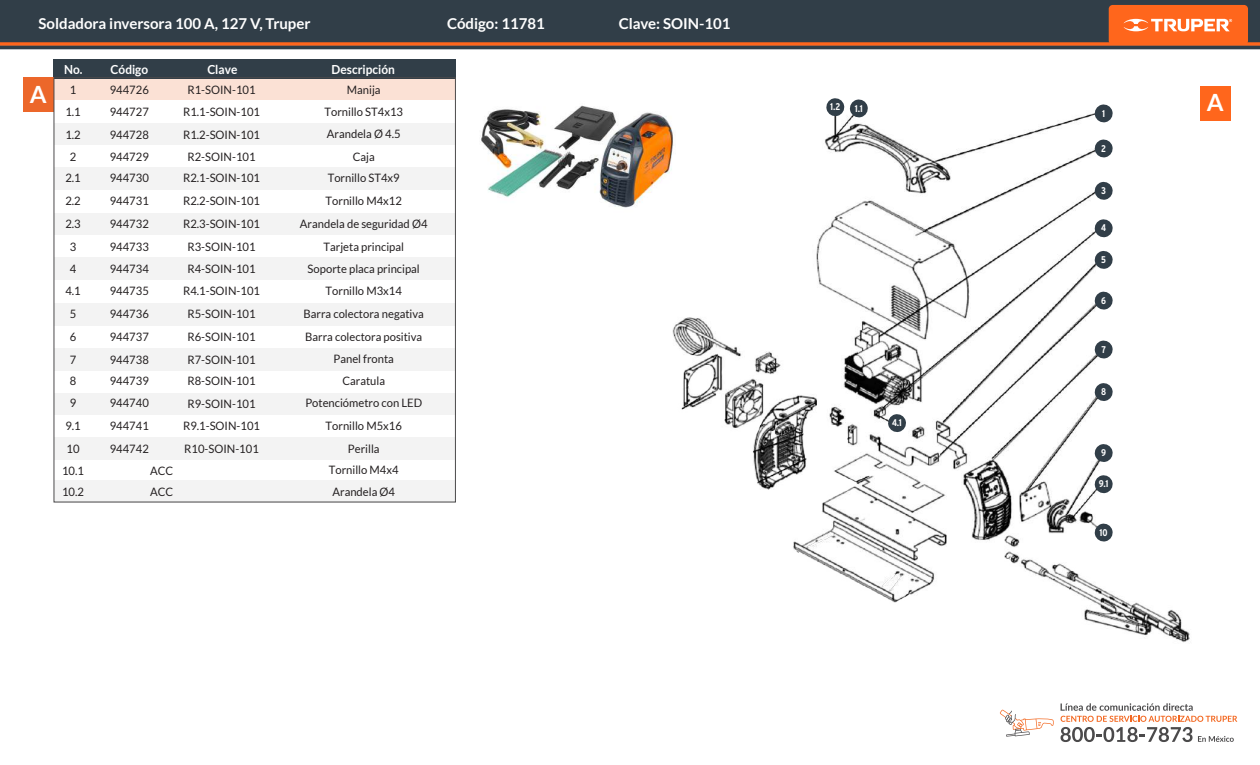
<style>
.page{position:relative;width:1260px;height:765px;background:#fff}
.page>*{position:absolute;margin:0;border:0;box-sizing:border-box;transform-origin:0 0}
.t1{font:700 23.75px "Lato";color:#fff}
.t2{font:700 15px "Lato";color:#fff}
.t3{font:700 12.5px "Lato";color:#fff;scale:.95 1}
.t4{font:11.62px/23px "Lato";color:#231f20;text-align:center}
.t5{font:700 9.75px "Interstate Condensed";color:#fff}
</style>
<div class="page">
<div style="left:54px;top:393px;width:401px;height:22px;background:#f3f3f3"></div>
<div style="left:54px;top:78px;width:401px;height:23px;background:#fbe1d5"></div>
<div style="left:54px;top:123px;width:401px;height:23px;background:#f3f3f3"></div>
<div style="left:54px;top:145px;width:401px;height:23px;background:#fff"></div>
<div style="left:54px;top:168px;width:401px;height:22px;background:#f3f3f3"></div>
<div style="left:54px;top:213px;width:402px;height:22px;background:#f3f3f3"></div>
<div style="left:54px;top:258px;width:402px;height:22px;background:#f3f3f3"></div>
<div style="left:54px;top:303px;width:402px;height:22px;background:#f3f3f3"></div>
<div style="left:54px;top:348px;width:402px;height:23px;background:#f3f3f3"></div>
<div style="left:54px;top:437px;width:401px;height:22px;background:#f3f3f3"></div>
<div style="left:54px;top:59px;width:402px;height:20px;background:#313e48"></div>
<svg style="left:1061px;top:703px;width:176px;height:39px"></svg>
<svg style="left:1000px;top:710px;width:54px;height:27px"></svg>
<div style="left:1200px;top:86px;width:30px;height:35px;background:#ff661c"></div>
<div style="left:23px;top:77px;width:31px;height:35px;background:#ec672a"></div>
<div style="left:54px;top:481px;width:401px;height:22px;background:#f3f3f3"></div>
<div style="left:0;top:0;width:1260px;height:43px;background:#313e48"></div>
<div style="left:1109px;top:5px;width:139px;height:40px;background:#ff661c;border-radius:4px"></div>
<svg style="left:0;top:42px;width:1260px;height:4px;background:#e16124"></svg>
<svg style="left:1124px;top:19px;width:108px;height:12px"></svg>
<hr style="left:0;top:46px;width:1260px;height:3px;background:#313e48">
<img style="left:672px;top:113px;width:518px;height:530px">
<svg style="left:1094px;top:104px;width:20px;height:19px"></svg>
<svg style="left:825px;top:98px;width:44px;height:20px"></svg>
<svg style="left:1094px;top:139px;width:20px;height:19px"></svg>
<svg style="left:1094px;top:181px;width:20px;height:20px"></svg>
<svg style="left:1094px;top:218px;width:20px;height:20px"></svg>
<svg style="left:887px;top:413px;width:20px;height:20px"></svg>
<svg style="left:1094px;top:250px;width:20px;height:20px"></svg>
<svg style="left:1094px;top:291px;width:20px;height:19px"></svg>
<svg style="left:1094px;top:340px;width:20px;height:19px"></svg>
<svg style="left:1094px;top:382px;width:20px;height:20px"></svg>
<svg style="left:1094px;top:474px;width:20px;height:20px"></svg>
<svg style="left:1094px;top:523px;width:20px;height:19px"></svg>
<svg style="left:1094px;top:443px;width:20px;height:20px"></svg>
<img style="left:481px;top:105px;width:194px;height:149px">
<p class="t2" style="left:39px;top:15px;width:274px">Soldadora inversora 100 A, 127 V, Truper</p>
<p class="t2" style="left:447px;top:15px;width:99px">Código: 11781</p>
<p class="t2" style="left:619px;top:15px;width:113px">Clave: SOIN-101</p>
<p class="t3" style="left:64px;top:63px;width:90px">No. Código</p>
<p class="t3" style="left:207px;top:63px;width:33px">Clave</p>
<p class="t3" style="left:332px;top:63px;width:68px">Descripción</p>
<p class="t4" style="left:324px;top:79px;width:80px;line-height:22.1px">Manija<br>Tornillo ST4x13<br>Arandela Ø 4.5</p>
<p class="t4" style="left:326px;top:167px;width:78px;line-height:22.5px;text-align:left">Tornillo ST4x9<br>Tornillo M4x12</p>
<p class="t4" style="left:300px;top:213px;width:129px">Arandela de seguridad Ø4<br>Tarjeta principal</p>
<p class="t4" style="left:308px;top:258px;width:114px;line-height:21.8px">Soporte placa principal<br>Tornillo M3x14</p>
<p class="t4" style="left:304px;top:303px;width:122px;line-height:22.5px">Barra colectora negativa<br>Barra colectora positiva<br>Panel fronta</p>
<p class="t4" style="left:70px;top:78px;width:8px">1</p>
<p class="t4" style="left:110px;top:78px;width:41px">944726</p>
<p class="t4" style="left:183px;top:78px;width:78px;line-height:22.2px">R1-SOIN-101<br>R1.1-SOIN-101</p>
<h1 class="t1" style="left:30px;top:81px;width:18px">A</h1>
<h1 class="t1" style="left:1207px;top:89px;width:18px">A</h1>
<p class="t5" style="left:830px;top:102px;width:12px">1.2</p>
<p class="t5" style="left:855px;top:103px;width:10px">1.1</p>
<p class="t4" style="left:65px;top:100px;width:17px">1.1</p>
<p class="t4" style="left:110px;top:101px;width:41px;line-height:22.4px;text-align:left">944727<br>944728</p>
<p class="t5" style="left:1102px;top:108px;width:5px">1</p>
<p class="t4" style="left:65px;top:123px;width:17px;line-height:21.9px">1.2<br>2<br>2.1</p>
<p class="t4" style="left:65px;top:189px;width:17px">2.2<br>2.3<br>3</p>
<p class="t4" style="left:65px;top:258px;width:17px;line-height:21.8px">4<br>4.1</p>
<p class="t4" style="left:70px;top:303px;width:8px;text-align:justify">5<br>6<br>7</p>
<p class="t4" style="left:183px;top:123px;width:78px">R1.2-SOIN-101</p>
<p class="t5" style="left:1101px;top:143px;width:7px">2</p>
<p class="t5" style="left:1101px;top:185px;width:6px">3</p>
<p class="t5" style="left:1101px;top:223px;width:6px">4</p>
<p class="t4" style="left:353px;top:145px;width:23px">Caja</p>
<p class="t4" style="left:110px;top:145px;width:41px">944729</p>
<p class="t4" style="left:188px;top:145px;width:70px">R2-SOIN-101</p>
<p class="t4" style="left:110px;top:166px;width:41px">944730</p>
<p class="t4" style="left:183px;top:166px;width:78px">R2.1-SOIN-101</p>
<p class="t4" style="left:183px;top:189px;width:78px">R2.2-SOIN-101<br>R2.3-SOIN-101<br>R3-SOIN-101</p>
<p class="t4" style="left:110px;top:189px;width:41px;text-align:justify">944731<br>944732<br>944733</p>
<p class="t4" style="left:110px;top:258px;width:41px;line-height:21.8px;text-align:left">944734<br>944735</p>
<p class="t5" style="left:1101px;top:254px;width:6px">5</p>
<p class="t5" style="left:1101px;top:295px;width:6px">6</p>
<p class="t4" style="left:188px;top:257px;width:70px">R4-SOIN-101</p>
<p class="t4" style="left:183px;top:279px;width:78px">R4.1-SOIN-101</p>
<p class="t4" style="left:110px;top:303px;width:41px">944736</p>
<p class="t4" style="left:188px;top:303px;width:70px">R5-SOIN-101</p>
<p class="t4" style="left:110px;top:325px;width:41px">944737</p>
<p class="t4" style="left:188px;top:325px;width:70px">R6-SOIN-101</p>
<p class="t5" style="left:1101px;top:344px;width:6px">7</p>
<p class="t5" style="left:1101px;top:386px;width:7px">8</p>
<p class="t4" style="left:188px;top:348px;width:70px">R7-SOIN-101</p>
<p class="t4" style="left:110px;top:348px;width:41px">944738</p>
<p class="t4" style="left:70px;top:369px;width:8px">8</p>
<p class="t4" style="left:110px;top:369px;width:41px">944739</p>
<p class="t4" style="left:342px;top:369px;width:44px">Caratula</p>
<p class="t4" style="left:110px;top:391px;width:41px">944740</p>
<p class="t4" style="left:188px;top:369px;width:70px">R8-SOIN-101</p>
<p class="t4" style="left:305px;top:391px;width:118px">Potenciómetro con LED<br>Tornillo M5x16</p>
<p class="t4" style="left:70px;top:391px;width:8px">9</p>
<p class="t4" style="left:188px;top:392px;width:70px">R9-SOIN-101</p>
<p class="t5" style="left:892px;top:417px;width:12px">4.1</p>
<p class="t4" style="left:65px;top:414px;width:17px">9.1</p>
<p class="t4" style="left:110px;top:414px;width:41px">944741</p>
<p class="t4" style="left:183px;top:414px;width:78px">R9.1-SOIN-101</p>
<p class="t4" style="left:67px;top:437px;width:15px">10</p>
<p class="t4" style="left:110px;top:437px;width:41px">944742</p>
<p class="t4" style="left:184px;top:437px;width:76px">R10-SOIN-101</p>
<p class="t4" style="left:348px;top:437px;width:33px">Perilla</p>
<p class="t5" style="left:1101px;top:447px;width:6px">9</p>
<p class="t4" style="left:62px;top:459px;width:23px">10.1</p>
<p class="t4" style="left:150px;top:459px;width:25px">ACC</p>
<p class="t4" style="left:329px;top:459px;width:71px">Tornillo M4x4</p>
<p class="t4" style="left:62px;top:481px;width:23px">10.2</p>
<p class="t4" style="left:150px;top:481px;width:25px">ACC</p>
<p class="t4" style="left:332px;top:481px;width:64px">Arandela Ø4</p>
<p class="t5" style="left:1099px;top:479px;width:11px">9.1</p>
<p class="t5" style="left:1100px;top:527px;width:10px">10</p>
</div>
